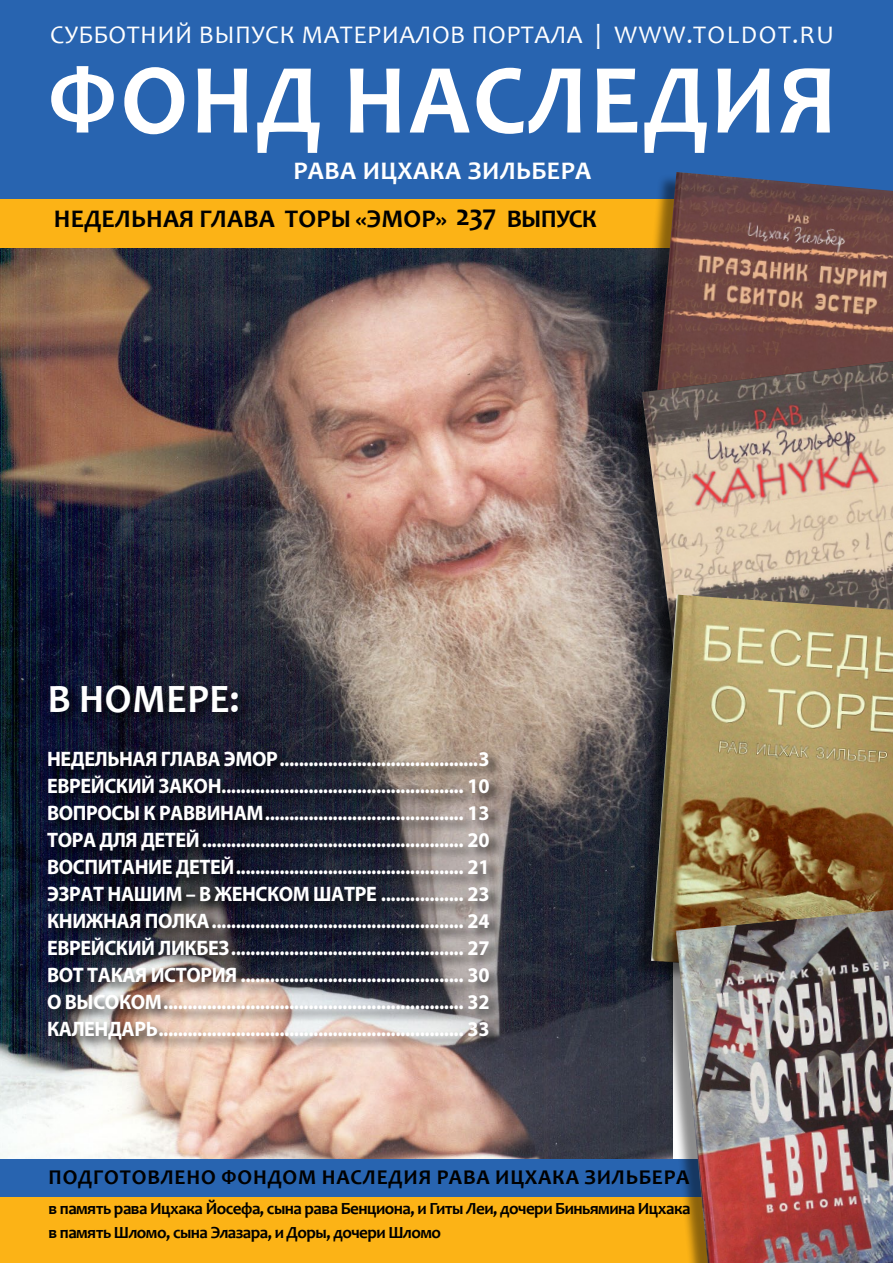
<style>
.page{position:relative;width:893px;height:1263px;background:#fff}
.page>*{position:absolute;margin:0;border:0;box-sizing:border-box;transform-origin:0 0}
.t1{font:700 100.5px "Candara";letter-spacing:.03em;color:#fff;scale:.96 1}
.t2{font:700 40.5px "Candara";letter-spacing:.02em;color:#fff;scale:.95 1}
.t3{font:25.5px "Candara";letter-spacing:.02em;color:#fff}
.t4{font:700 25.5px "Candara";letter-spacing:.01em;color:#000}
.t5{font:700 25.5px "Candara";letter-spacing:.02em;color:#fff}
.t6{font:700 21.15px "Candara";letter-spacing:.04em;color:#000}
.t7{font:700 21px/27px "Myriad Pro";letter-spacing:-.02em;color:#fff;text-align:justify;scale:.96 1}
.t8{font:700 17.1px/24px "Candara";letter-spacing:-.03em;color:#000}
.s1{font-size:30px}
</style>
<div class="page">
<img style="left:0;top:249px;width:657px;height:1014px">
<div style="left:0;top:0;width:893px;height:247px;background:#2864b0"></div>
<div style="left:0;top:1160px;width:893px;height:102px;background:#fcb316"></div>
<div style="left:0;top:199px;width:893px;height:49px;background:#fcb316"></div>
<div style="left:635px;top:174px;width:258px;height:295px;background:#000;opacity:.45"></div>
<img style="left:654px;top:172px;width:239px;height:189px">
<div style="left:623px;top:363px;width:270px;height:317px;background:#000;opacity:.45"></div>
<img style="left:642px;top:361px;width:251px;height:235px">
<div style="left:632px;top:596px;width:261px;height:399px;background:#000;opacity:.45"></div>
<img style="left:651px;top:595px;width:242px;height:383px">
<div style="left:0;top:1159px;width:893px;height:38px;background:#2864b0"></div>
<div style="left:657px;top:909px;width:236px;height:354px;background:#000;opacity:.45"></div>
<img style="left:676px;top:910px;width:217px;height:353px">
<div style="left:45px;top:683px;width:458px;height:370px;background:#000;opacity:.75"></div>
<p class="t3" style="left:50px;top:18px;width:785px">СУББОТНИЙ ВЫПУСК МАТЕРИАЛОВ ПОРТАЛА | WWW.TOLDOT.RU</p>
<h1 class="t1" style="left:48px;top:37px;width:823px">ФОНД НАСЛЕДИЯ</h1>
<p class="t5" style="left:294px;top:155px;width:299px">РАВА ИЦХАКА ЗИЛЬБЕРА</p>
<p class="t4" style="left:54px;top:202px;width:545px">НЕДЕЛЬНАЯ ГЛАВА ТОРЫ «ЭМОР» <span class="s1">237</span> ВЫПУСК</p>
<h2 class="t2" style="left:48px;top:673px;width:203px">В НОМЕРЕ:</h2>
<p class="t7" style="left:47px;top:745px;width:462px">НЕДЕЛЬНАЯ ГЛАВА ЭМОР.........................................3<br>ЕВРЕЙСКИЙ ЗАКОН.................................................. 10<br>ВОПРОСЫ К РАВВИНАМ......................................... 13<br>ТОРА ДЛЯ ДЕТЕЙ...................................................... 20<br>ВОСПИТАНИЕ ДЕТЕЙ............................................... 21<br>ЭЗРАТ НАШИМ – В ЖЕНСКОМ ШАТРЕ ................. 23<br>КНИЖНАЯ ПОЛКА.................................................... 24<br>ЕВРЕЙСКИЙ ЛИКБЕЗ................................................ 27<br>ВОТ ТАКАЯ ИСТОРИЯ .............................................. 30<br>О ВЫСОКОМ.............................................................. 32<br>КАЛЕНДАРЬ............................................................... 33</p>
<p class="t6" style="left:49px;top:1164px;width:642px">ПОДГОТОВЛЕНО ФОНДОМ НАСЛЕДИЯ РАВА ИЦХАКА ЗИЛЬБЕРА</p>
<p class="t8" style="left:49px;top:1196px;width:644px">в память рава Ицхака Йосефа, сына рава Бенциона, и Гиты Леи, дочери Биньямина Ицхака в память Шломо, сына Элазара, и Доры, дочери Шломо</p>
</div>
